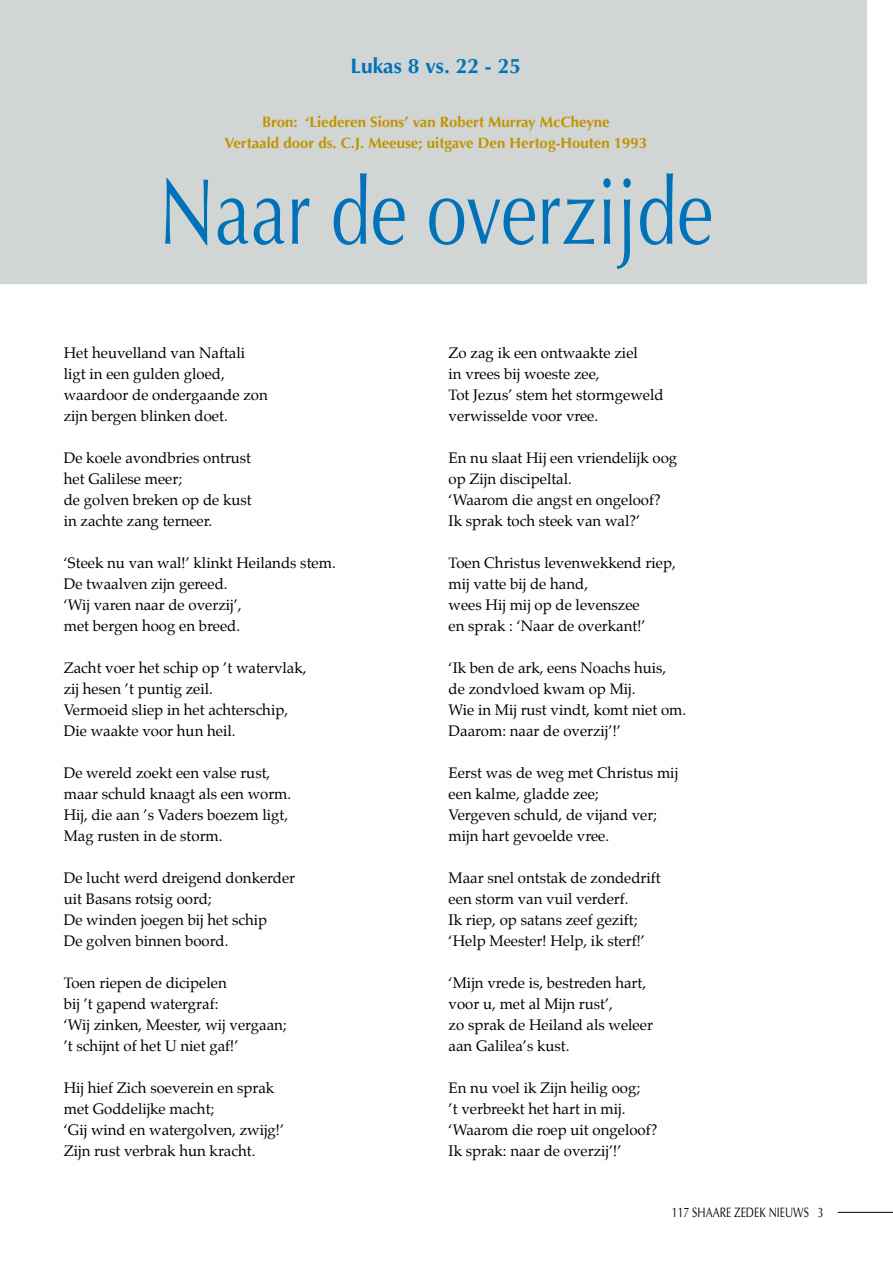
<style>
.page{position:relative;width:893px;height:1263px;background:#fff}
.page>*{position:absolute;margin:0;border:0;box-sizing:border-box;transform-origin:0 0}
.t1{font:93.6px "Optima";color:#0072ba;scale:.77 1}
.t2{font:700 21px "Optima";color:#0072ba}
.t3{font:15px/21px "Palatino";color:#000}
.t4{font:700 15px/21px "Optima";color:#c19400;text-align:center}
.t5{font:13.65px "Optima";color:#000;scale:.77 1}
</style>
<div class="page">
<div style="left:0;top:0;width:866px;height:285px;background:#d1d5d4"></div>
<hr style="left:838px;top:1212px;width:55px;height:1px;background:#000">
<hr style="left:0;top:284px;width:893px;height:3px;background:#fff">
<h2 class="t2" style="left:351px;top:53px;width:172px">Lukas 8 vs. 22 - 25</h2>
<p class="t4" style="left:224px;top:111px;width:424px">Bron: ‘Liederen Sions’ van Robert Murray McCheyne<br>Vertaald door ds. C.J. Meeuse; uitgave Den Hertog-Houten 1993</p>
<h1 class="t1" style="left:159px;top:158px;width:721px">Naar de overzijde</h1>
<p class="t3" style="left:64px;top:342px;width:206px">Het heuvelland van Naftali ligt in een gulden gloed, waardoor de ondergaande zon zijn bergen blinken doet.</p>
<p class="t3" style="left:64px;top:447px;width:189px">De koele avondbries ontrust het Galilese meer;<br>de golven breken op de kust in zachte zang terneer.</p>
<p class="t3" style="left:64px;top:552px;width:273px">‘Steek nu van wal!’ klinkt Heilands stem.<br>De twaalven zijn gereed.<br>‘Wij varen naar de overzij’,<br>met bergen hoog en breed.</p>
<p class="t3" style="left:64px;top:657px;width:244px">Zacht voer het schip op ’t watervlak, zij hesen ’t puntig zeil.<br>Vermoeid sliep in het achterschip,<br>Die waakte voor hun heil.</p>
<p class="t3" style="left:64px;top:762px;width:229px">De wereld zoekt een valse rust, maar schuld knaagt als een worm.<br>Hij, die aan ’s Vaders boezem ligt,<br>Mag rusten in de storm.</p>
<p class="t3" style="left:64px;top:867px;width:233px">De lucht werd dreigend donkerder uit Basans rotsig oord;<br>De winden joegen bij het schip<br>De golven binnen boord.</p>
<p class="t3" style="left:64px;top:972px;width:224px">Toen riepen de dicipelen<br>bij ’t gapend watergraf:<br>‘Wij zinken, Meester, wij vergaan; ’t schijnt of het U niet gaf!’</p>
<p class="t3" style="left:64px;top:1077px;width:222px">Hij hief Zich soeverein en sprak met Goddelijke macht;<br>‘Gij wind en watergolven, zwijg!’<br>Zijn rust verbrak hun kracht.</p>
<p class="t3" style="left:449px;top:342px;width:216px">Zo zag ik een ontwaakte ziel<br>in vrees bij woeste zee,<br>Tot Jezus’ stem het stormgeweld verwisselde voor vree.</p>
<p class="t3" style="left:449px;top:447px;width:230px">En nu slaat Hij een vriendelijk oog op Zijn discipeltal.<br>‘Waarom die angst en ongeloof?<br>Ik sprak toch steek van wal?’</p>
<p class="t3" style="left:449px;top:552px;width:229px">Toen Christus levenwekkend riep, mij vatte bij de hand,<br>wees Hij mij op de levenszee<br>en sprak : ‘Naar de overkant!’</p>
<p class="t3" style="left:449px;top:657px;width:239px">‘Ik ben de ark, eens Noachs huis, de zondvloed kwam op Mij.<br>Wie in Mij rust vindt, komt niet om.<br>Daarom: naar de overzij’!’</p>
<p class="t3" style="left:449px;top:762px;width:231px">Eerst was de weg met Christus mij een kalme, gladde zee;<br>Vergeven schuld, de vijand ver; mijn hart gevoelde vree.</p>
<p class="t3" style="left:449px;top:867px;width:214px">Maar snel ontstak de zondedrift een storm van vuil verderf.<br>Ik riep, op satans zeef gezift; ‘Help Meester! Help, ik sterf!’</p>
<p class="t3" style="left:449px;top:972px;width:206px">‘Mijn vrede is, bestreden hart, voor u, met al Mijn rust’,<br>zo sprak de Heiland als weleer aan Galilea’s kust.</p>
<p class="t3" style="left:449px;top:1077px;width:210px">En nu voel ik Zijn heilig oog;<br>’t verbreekt het hart in mij. ‘Waarom die roep uit ongeloof?<br>Ik sprak: naar de overzij’!’</p>
<p class="t5" style="left:672px;top:1205px;width:199px">117 SHAARE ZEDEK NIEUWS 3</p>
</div>
